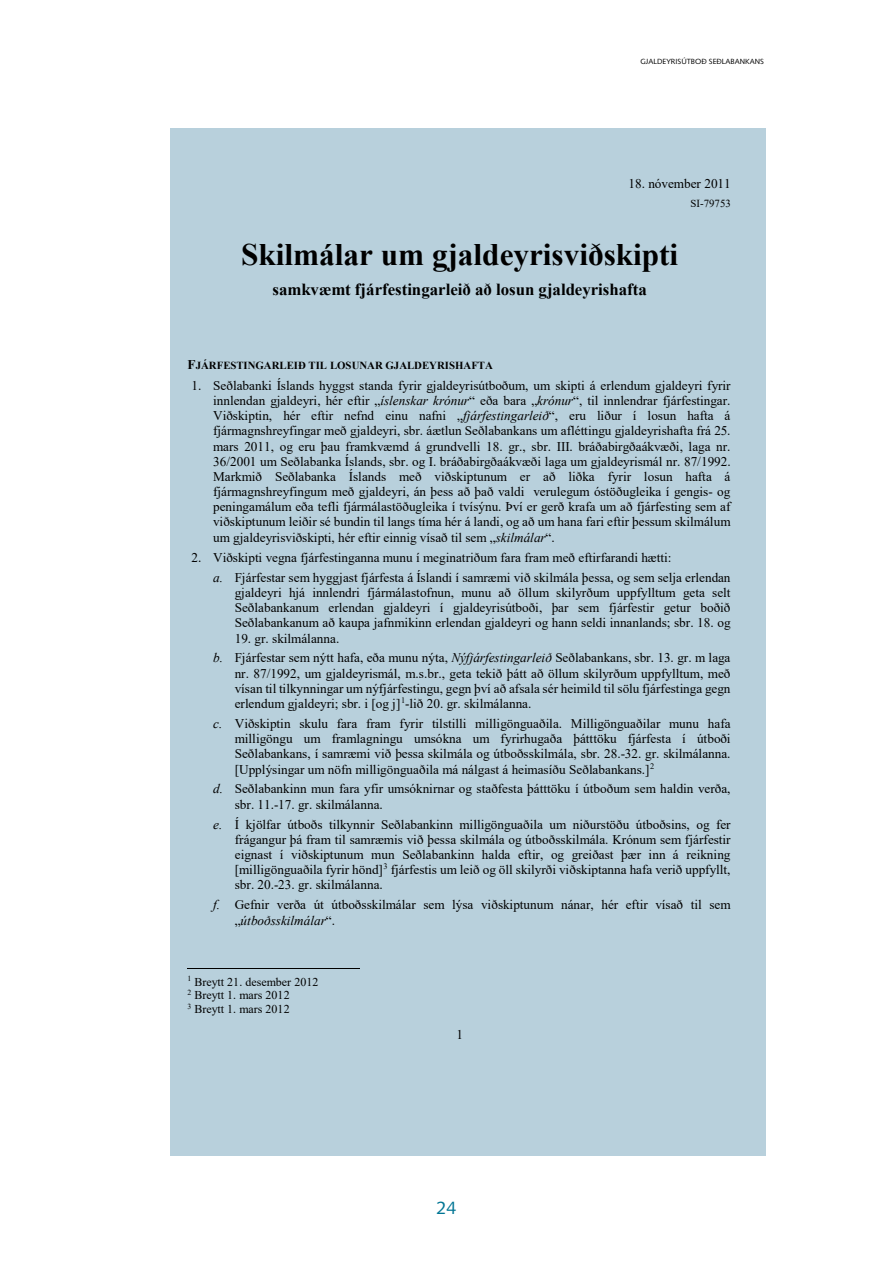
<style>
.page{position:relative;width:893px;height:1263px;background:#fff}
.page>*{position:absolute;margin:0;border:0;box-sizing:border-box;transform-origin:0 0}
.t1{font:700 31.2px "Times New Roman";color:#000}
.t2{font:18px "Syntax LT Std";color:#007594}
.t3{font:700 16.8px "Times New Roman";color:#000}
.t4{font:13.2px/15.1px "Times New Roman";color:#000;text-align:justify}
.t5{font:12px/13.8px "Times New Roman";letter-spacing:.005em;color:#000}
.t6{font:700 10.8px "Times New Roman";color:#000}
.t7{font:10.8px "Times New Roman";letter-spacing:.005em;color:#000}
.t8{font:7.5px "Syntax LT Std";color:#000}
.s1{font-size:13.2px}
.s2{font-style:italic}
</style>
<div class="page">
<div style="left:170px;top:128px;width:595px;height:1028px;background:#b8d0dc"></div>
<hr style="left:187px;top:968px;width:173px;height:1px;background:#000">
<p class="t8" style="left:641px;top:57px;width:125px">GJALDEYRISÚTBOÐ SEÐLABANKANS</p>
<p class="t4" style="left:628px;top:175px;width:104px">18. nóvember 2011</p>
<p class="t7" style="left:690px;top:196px;width:42px">SI-79753</p>
<h1 class="t1" style="left:241px;top:232px;width:438px">Skilmálar um gjaldeyrisviðskipti</h1>
<p class="t3" style="left:272px;top:278px;width:376px">samkvæmt fjárfestingarleið að losun gjaldeyrishafta</p>
<p class="t6" style="left:187px;top:358px;width:307px"><span class="s1">F</span>JÁRFESTINGARLEIÐ TIL LOSUNAR GJALDEYRISHAFTA</p>
<p class="t4" style="left:213px;top:378px;width:519px;text-indent:-22px">1. Seðlabanki Íslands hyggst standa fyrir gjaldeyrisútboðum, um skipti á erlendum gjaldeyri fyrir innlendan gjaldeyri, hér eftir „<span class="s2">íslenskar krónur</span>“ eða bara „<span class="s2">krónur</span>“, til innlendrar fjárfestingar.<br>Viðskiptin, hér eftir nefnd einu nafni „<span class="s2">fjárfestingarleið</span>“, eru liður í losun hafta á fjármagnshreyfingar með gjaldeyri, sbr. áætlun Seðlabankans um afléttingu gjaldeyrishafta frá 25. mars 2011, og eru þau framkvæmd á grundvelli 18. gr., sbr. III. bráðabirgðaákvæði, laga nr.<br>36/2001 um Seðlabanka Íslands, sbr. og I. bráðabirgðaákvæði laga um gjaldeyrismál nr. 87/1992.<br>Markmið Seðlabanka Íslands með viðskiptunum er að liðka fyrir losun hafta á fjármagnshreyfingum með gjaldeyri, án þess að það valdi verulegum óstöðugleika í gengis- og peningamálum eða tefli fjármálastöðugleika í tvísýnu. Því er gerð krafa um að fjárfesting sem af viðskiptunum leiðir sé bundin til langs tíma hér á landi, og að um hana fari eftir þessum skilmálum um gjaldeyrisviðskipti, hér eftir einnig vísað til sem „<span class="s2">skilmálar</span>“.</p>
<p class="t4" style="left:213px;top:547px;width:519px;line-height:19.8px;text-indent:-22px">2. Viðskipti vegna fjárfestinganna munu í meginatriðum fara fram með eftirfarandi hætti:<br><span class="s2">a.</span> Fjárfestar sem hyggjast fjárfesta á Íslandi í samræmi við skilmála þessa, og sem selja erlendan</p>
<p class="t4" style="left:235px;top:584px;width:497px">gjaldeyri hjá innlendri fjármálastofnun, munu að öllum skilyrðum uppfylltum geta selt Seðlabankanum erlendan gjaldeyri í gjaldeyrisútboði, þar sem fjárfestir getur boðið Seðlabankanum að kaupa jafnmikinn erlendan gjaldeyri og hann seldi innanlands; sbr. 18. og</p>
<p class="t4" style="left:213px;top:628px;width:519px;line-height:19.8px;text-indent:22px">19. gr. skilmálanna.<br><span class="s2">b.</span> Fjárfestar sem nýtt hafa, eða munu nýta, <span class="s2">Nýfjárfestingarleið</span> Seðlabankans, sbr. 13. gr. m laga</p>
<p class="t4" style="left:235px;top:665px;width:497px">nr. 87/1992, um gjaldeyrismál, m.s.br., geta tekið þátt að öllum skilyrðum uppfylltum, með vísan til tilkynningar um nýfjárfestingu, gegn því að afsala sér heimild til sölu fjárfestinga gegn erlendum gjaldeyri; sbr. i [og j]<sup>1</sup>-lið 20. gr. skilmálanna.</p>
<p class="t4" style="left:235px;top:715px;width:497px;text-indent:-22px"><span class="s2">c.</span> Viðskiptin skulu fara fram fyrir tilstilli milligönguaðila. Milligönguaðilar munu hafa milligöngu um framlagningu umsókna um fyrirhugaða þátttöku fjárfesta í útboði Seðlabankans, í samræmi við þessa skilmála og útboðsskilmála, sbr. 28.-32. gr. skilmálanna. [Upplýsingar um nöfn milligönguaðila má nálgast á heimasíðu Seðlabankans.]<sup>2</sup></p>
<p class="t4" style="left:235px;top:781px;width:497px;text-indent:-22px"><span class="s2">d.</span> Seðlabankinn mun fara yfir umsóknirnar og staðfesta þátttöku í útboðum sem haldin verða, sbr. 11.-17. gr. skilmálanna.</p>
<p class="t4" style="left:235px;top:816px;width:497px;text-indent:-22px"><span class="s2">e.</span> Í kjölfar útboðs tilkynnir Seðlabankinn milligönguaðila um niðurstöðu útboðsins, og fer frágangur þá fram til samræmis við þessa skilmála og útboðsskilmála. Krónum sem fjárfestir eignast í viðskiptunum mun Seðlabankinn halda eftir, og greiðast þær inn á reikning [milligönguaðila fyrir hönd]<sup>3</sup> fjárfestis um leið og öll skilyrði viðskiptanna hafa verið uppfyllt, sbr. 20.-23. gr. skilmálanna.</p>
<p class="t4" style="left:235px;top:897px;width:497px;text-indent:-22px"><span class="s2">f.</span> Gefnir verða út útboðsskilmálar sem lýsa viðskiptunum nánar, hér eftir vísað til sem „<span class="s2">útboðsskilmálar</span>“.</p>
<p class="t5" style="left:187px;top:974px;width:132px"><sup>1</sup> Breytt 21. desember 2012<br><sup>2</sup> Breytt 1. mars 2012<br><sup>3</sup> Breytt 1. mars 2012</p>
<p class="t4" style="left:456px;top:1027px;width:8px">1</p>
<h2 class="t2" style="left:436px;top:1197px;width:22px">24</h2>
</div>
